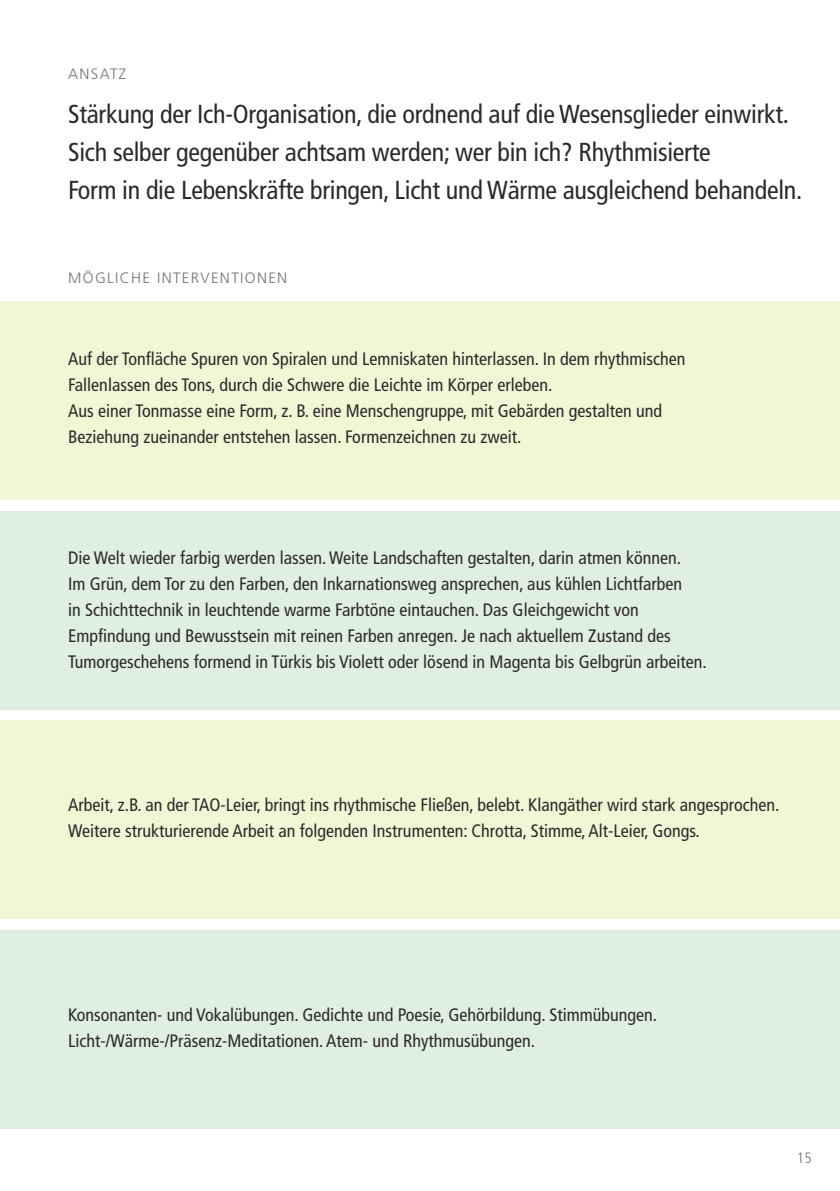
<style>
.page{position:relative;width:840px;height:1191px;background:#fff}
.page>*{position:absolute;margin:0;border:0;box-sizing:border-box;transform-origin:0 0}
.t1{font:condensed 26px/38px "Frutiger LT";letter-spacing:-.01em;color:#2d292a}
.t2{font:condensed 18px/26px "Frutiger LT";color:#2d292a}
.t3{font:300 15px "Frutiger";letter-spacing:.09em;color:#767372}
.t4{font:300 condensed 15px "Frutiger LT";color:#767372}
</style>
<div class="page">
<div style="left:0;top:301px;width:839px;height:198px;background:#f2f6d5"></div>
<div style="left:0;top:511px;width:839px;height:198px;background:#dfefe1"></div>
<div style="left:0;top:720px;width:839px;height:199px;background:#f2f6d5"></div>
<div style="left:0;top:930px;width:839px;height:198px;background:#dfefe1"></div>
<p class="t3" style="left:68px;top:66px;width:60px">ANSATZ</p>
<h1 class="t1" style="left:68px;top:95px;width:735px">Stärkung der Ich-Organisation, die ordnend auf die Wesensglieder einwirkt.<br>Sich selber gegenüber achtsam werden; wer bin ich? Rhythmisierte<br>Form in die Lebenskräfte bringen, Licht und Wärme ausgleichend behandeln.</h1>
<p class="t3" style="left:68px;top:270px;width:220px">MÖGLICHE INTERVENTIONEN</p>
<p class="t2" style="left:68px;top:346px;width:618px">Auf der Tonfläche Spuren von Spiralen und Lemniskaten hinterlassen. In dem rhythmischen Fallenlassen des Tons, durch die Schwere die Leichte im Körper erleben.<br>Aus einer Tonmasse eine Form, z. B. eine Menschengruppe, mit Gebärden gestalten und Beziehung zueinander entstehen lassen. Formenzeichnen zu zweit.</p>
<p class="t2" style="left:68px;top:544px;width:640px">Die Welt wieder farbig werden lassen. Weite Landschaften gestalten, darin atmen können.<br>Im Grün, dem Tor zu den Farben, den Inkarnationsweg ansprechen, aus kühlen Lichtfarben<br>in Schichttechnik in leuchtende warme Farbtöne eintauchen. Das Gleichgewicht von Empfindung und Bewusstsein mit reinen Farben anregen. Je nach aktuellem Zustand des Tumorgeschehens formend in Türkis bis Violett oder lösend in Magenta bis Gelbgrün arbeiten.</p>
<p class="t2" style="left:68px;top:792px;width:712px">Arbeit, z.B. an der TAO-Leier, bringt ins rhythmische Fließen, belebt. Klangäther wird stark angesprochen.<br>Weitere strukturierende Arbeit an folgenden Instrumenten: Chrotta, Stimme, Alt-Leier, Gongs.</p>
<p class="t2" style="left:68px;top:1001px;width:590px">Konsonanten- und Vokalübungen. Gedichte und Poesie, Gehörbildung. Stimmübungen.<br>Licht-/Wärme-/Präsenz-Meditationen. Atem- und Rhythmusübungen.</p>
<p class="t4" style="left:796px;top:1149px;width:16px">15</p>
</div>
